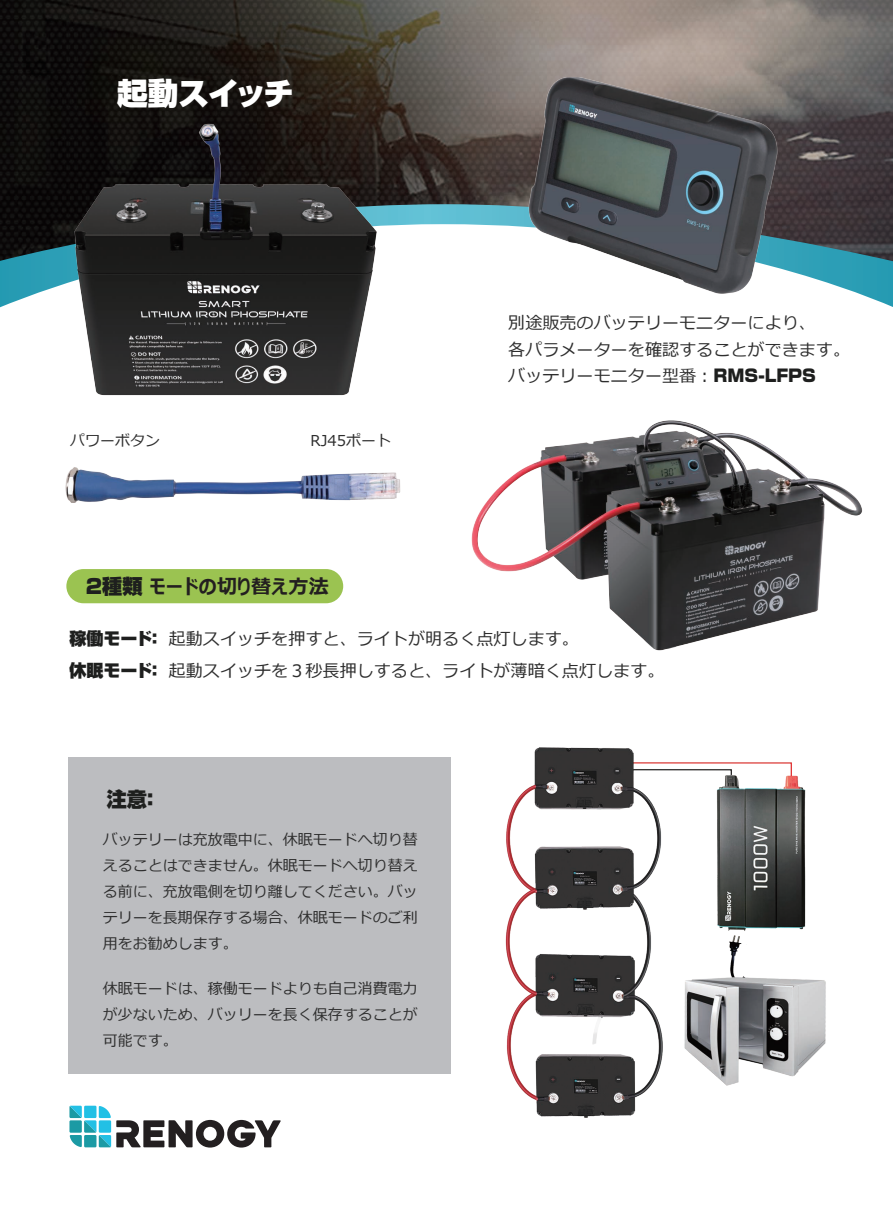
<style>
.page{position:relative;width:893px;height:1212px;background:#fff}
.page>*{position:absolute;margin:0;border:0;box-sizing:border-box;transform-origin:0 0}
.t1{font:900 30.6px "Shin Go Pr 6 N";letter-spacing:-.03em;color:#fff}
.t2{font:italic 700 20.25px "Meiryo UI";color:#231f20}
.t3{font:900 20.25px "Shin Go Pr 6 N";color:#1e1f1e}
.t4{font:17.1px/26.4px "Meiryo";color:#2e2e2e}
.t5{font:15px/25.8px "Meiryo";color:#2e2e2e;text-align:justify}
.s1{font-family:"Shin Go Pr 6 N";font-weight:900;font-style:normal;color:#1e1f1e}
.s2{font-family:"Shin Go Pr 6 N";font-weight:900;color:#1e1f1e}
</style>
<div class="page">
<img style="left:0;top:0;width:893px;height:204px">
<svg style="left:0;top:204px;width:893px;height:103px"></svg>
<div style="left:66px;top:569px;width:277px;height:34px;background:#9bc351;border-radius:17px"></div>
<img style="left:74px;top:118px;width:304px;height:278px">
<svg style="left:69px;top:1106px;width:212px;height:41px"></svg>
<img style="left:505px;top:747px;width:321px;height:371px">
<div style="left:68px;top:757px;width:383px;height:317px;background:#bcbdc0"></div>
<img style="left:65px;top:467px;width:336px;height:36px">
<img style="left:489px;top:53px;width:324px;height:254px">
<img style="left:471px;top:420px;width:392px;height:231px">
<h1 class="t1" style="left:117px;top:69px;width:179px">起動スイッチ</h1>
<p class="t5" style="left:70px;top:429px;width:91px">パワーボタン</p>
<p class="t5" style="left:310px;top:429px;width:82px">RJ45ポート</p>
<h2 class="t2" style="left:86px;top:572px;width:245px"><span class="s1">2種類</span>モードの切り替え方法</h2>
<p class="t4" style="left:508px;top:311px;width:343px">別途販売のバッテリーモニターにより、<br>各パラメーターを確認することができます。バッテリーモニター型番：<span class="s2">RMS-LFPS</span></p>
<p class="t4" style="left:69px;top:623px;width:597px;line-height:32.1px"><span class="s2">稼働モード：</span> 起動スイッチを押すと、ライトが明るく点灯します。<br><span class="s2">休眠モード：</span> 起動スイッチを３秒長押しすると、ライトが薄暗く点灯します。</p>
<h2 class="t3" style="left:107px;top:783px;width:55px">注意：</h2>
<p class="t5" style="left:103px;top:828px;width:316px">バッテリーは充放電中に、休眠モードへ切り替えることはできません。休眠モードへ切り替える前に、充放電側を切り離してください。バッテリーを長期保存する場合、休眠モードのご利用をお勧めします。</p>
<p class="t5" style="left:103px;top:976px;width:316px">休眠モードは、稼働モードよりも自己消費電力が少ないため、バッリーを長く保存することが可能です。</p>
</div>
